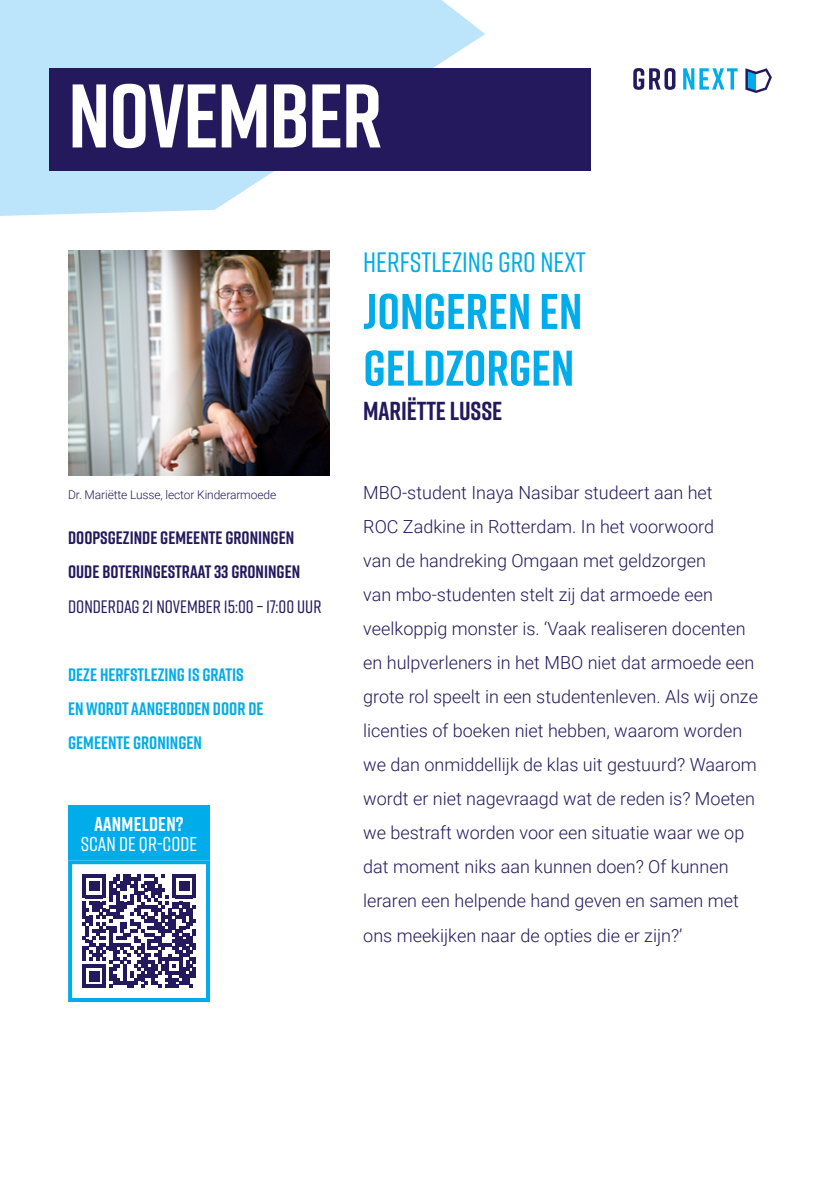
<style>
.page{position:relative;width:840px;height:1191px;background:#fff}
.page>*{position:absolute;margin:0;border:0;box-sizing:border-box;transform-origin:0 0}
.t1{font:700 90px "Rift";letter-spacing:-.015em;color:#fff}
.t2{font:700 50px/56.8px "Rift";color:#00ace9}
.t3{font:500 28px "Rift";color:#00ace9}
.t4{font:700 26px "Rift";letter-spacing:-.005em;color:#24195d}
.t5{font:500 20px "Rift";color:#fff}
.t6{font:700 20px "Rift";letter-spacing:.01em;color:#fff}
.t7{font:300 18px/34px "Roboto";color:#24195d}
.t8{font:700 18px/34px "Rift";color:#00ace9}
.t9{font:700 18px/34px "Rift";color:#24195d}
.t10{font:500 18px "Rift";color:#24195d}
.t11{font:300 12px "Roboto";letter-spacing:-.01em;color:#24195d}
</style>
<div class="page">
<svg style="left:0;top:0;width:485px;height:216px;fill:#bce4fa"></svg>
<div style="left:49px;top:68px;width:541px;height:102px;background:#24195d"></div>
<svg style="left:82px;top:874px;width:114px;height:114px"></svg>
<hr style="left:192px;top:967px;width:4px;height:10px;background:#24195d">
<div style="left:68px;top:860px;width:142px;height:142px;border:4px solid #00ace9"></div>
<div style="left:68px;top:805px;width:142px;height:55px;background:#00ace9"></div>
<img style="left:68px;top:250px;width:261px;height:225px">
<svg style="left:633px;top:68px;width:42px;height:22px"></svg>
<svg style="left:683px;top:68px;width:54px;height:22px"></svg>
<svg style="left:745px;top:68px;width:26px;height:25px"></svg>
<h1 class="t1" style="left:68px;top:51px;width:316px">NOVEMBER</h1>
<p class="t11" style="left:68px;top:486px;width:209px">Dr. Mariëtte Lusse, lector Kinderarmoede</p>
<p class="t9" style="left:68px;top:521px;width:233px">DOOPSGEZINDE GEMEENTE GRONINGEN<br>OUDE BOTERINGESTRAAT 33 GRONINGEN</p>
<p class="t10" style="left:68px;top:593px;width:255px">DONDERDAG 21 NOVEMBER 15:00 – 17:00 UUR</p>
<p class="t8" style="left:68px;top:657px;width:197px">DEZE HERFSTLEZING IS GRATIS<br>EN WORDT AANGEBODEN DOOR DE<br>GEMEENTE GRONINGEN</p>
<p class="t6" style="left:94px;top:809px;width:91px">AANMELDEN?</p>
<p class="t5" style="left:81px;top:829px;width:118px">SCAN DE QR-CODE</p>
<h3 class="t3" style="left:363px;top:243px;width:224px">HERFSTLEZING GRO NEXT</h3>
<h2 class="t2" style="left:363px;top:282px;width:220px">JONGEREN EN<br>GELDZORGEN</h2>
<h3 class="t4" style="left:363px;top:392px;width:140px">MARIËTTE LUSSE</h3>
<p class="t7" style="left:363px;top:475px;width:396px">MBO-student Inaya Nasibar studeert aan het<br>ROC Zadkine in Rotterdam. In het voorwoord<br>van de handreking Omgaan met geldzorgen<br>van mbo-studenten stelt zij dat armoede een veelkoppig monster is. ‘Vaak realiseren docenten en hulpverleners in het MBO niet dat armoede een grote rol speelt in een studentenleven. Als wij onze licenties of boeken niet hebben, waarom worden we dan onmiddellijk de klas uit gestuurd? Waarom wordt er niet nagevraagd wat de reden is? Moeten we bestraft worden voor een situatie waar we op dat moment niks aan kunnen doen? Of kunnen leraren een helpende hand geven en samen met ons meekijken naar de opties die er zijn?’</p>
</div>
